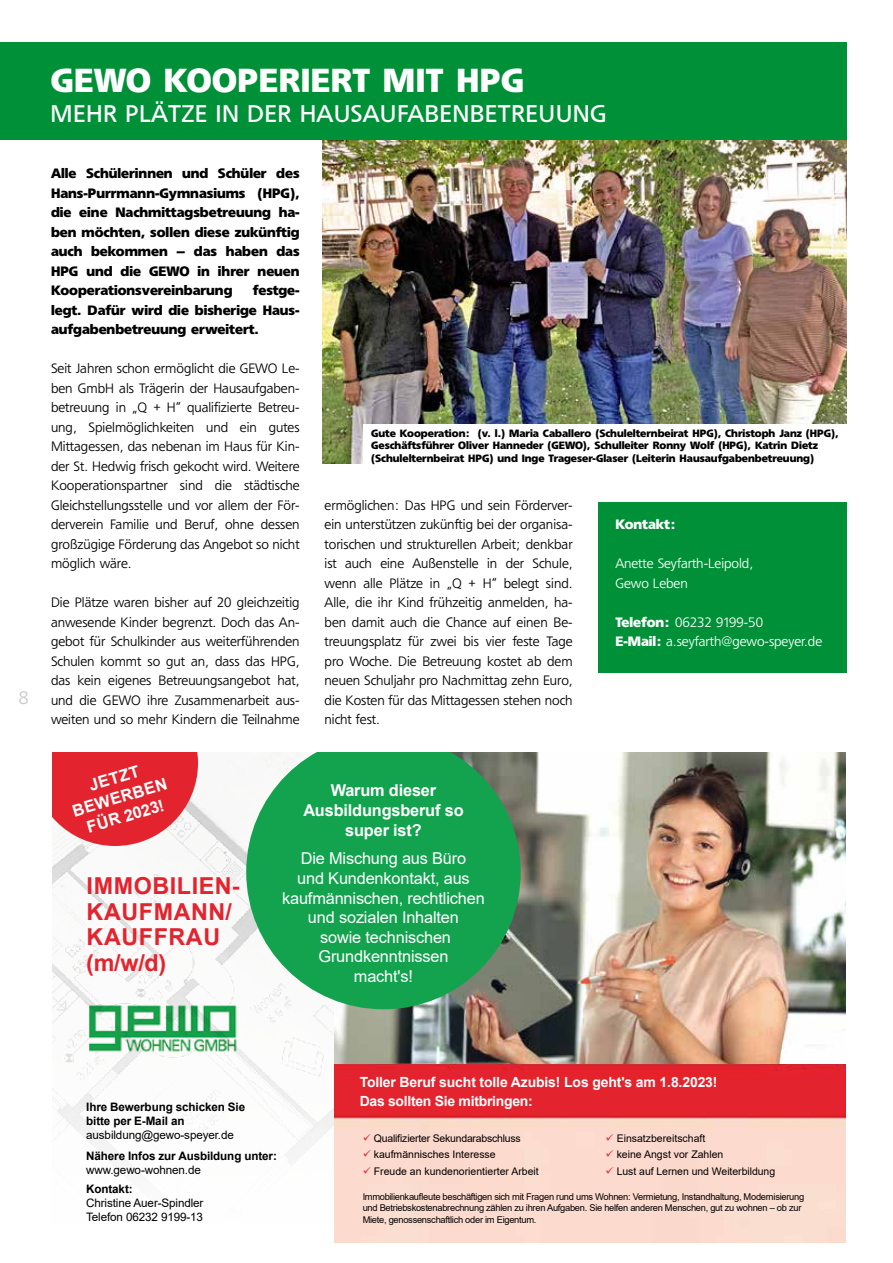
<style>
.page{position:relative;width:893px;height:1263px;background:#fff}
.page>*{position:absolute;margin:0;border:0;box-sizing:border-box;transform-origin:0 0}
.t1{font:700 33px "Freeborn SB";letter-spacing:.015em;color:#fff}
.t2{font:23.85px "Freeborn SB";letter-spacing:.015em;color:#fff}
.t3{font:700 23.25px/25.7px "Arial";letter-spacing:.025em;color:#e3232d}
.t4{font:300 18px "Freeborn SB";color:#c9c8cc}
.t5{font:16.35px/19.6px "Arial";letter-spacing:-.01em;color:#fff;text-align:center}
.t6{font:700 16.35px/19.8px "Arial";letter-spacing:-.01em;color:#fff;text-align:center}
.t7{font:700 13.95px/18.6px "Arial";letter-spacing:-.01em;color:#fff}
.t8{font:300 13.5px/19.5px "Freeborn SB";color:#000;text-align:justify}
.t9{font:700 13.5px/19.5px "Freeborn SB";color:#000;text-align:justify}
.t10{font:300 13.5px/19.5px "Freeborn SB";color:#fff}
.t11{font:700 13.5px "Freeborn SB";color:#fff}
.t12{font:11.7px/14px "Arial";letter-spacing:-.01em;color:#000}
.t13{font:700 11.7px/14px "Arial";letter-spacing:-.01em;color:#000}
.t14{font:700 10.5px/12.6px "Freeborn SB";color:#000}
.t15{font:10.5px "Arial";color:#000}
.t16{font:10.5px "Arial";letter-spacing:-.02em;color:#000}
.t17{font:9.3px/11.2px "Arial";letter-spacing:-.03em;color:#000}
.s1{font-weight:700}
.s2{color:#e3232d}
</style>
<div class="page">
<img style="left:322px;top:140px;width:524px;height:323px">
<div style="left:0;top:43px;width:846px;height:97px;background:#009037"></div>
<div style="left:363px;top:424px;width:483px;height:56px;background:#fff"></div>
<div style="left:598px;top:502px;width:249px;height:171px;background:#009037"></div>
<img style="left:52px;top:804px;width:283px;height:438px">
<img style="left:335px;top:753px;width:510px;height:312px">
<img style="left:335px;top:1065px;width:510px;height:177px">
<img style="left:52px;top:992px;width:202px;height:65px">
<svg style="left:246px;top:753px;width:275px;height:256px;background:#31a761"></svg>
<svg style="left:52px;top:753px;width:146px;height:93px;background:#e5424a"></svg>
<h3 class="t4" style="left:19px;top:687px;width:11px">8</h3>
<h1 class="t1" style="left:51px;top:61px;width:475px">GEWO KOOPERIERT MIT HPG</h1>
<h2 class="t2" style="left:51px;top:100px;width:558px">MEHR PLÄTZE IN DER HAUSAUFABENBETREUUNG</h2>
<p class="t9" style="left:51px;top:164px;width:250px">Alle Schülerinnen und Schüler des Hans-Purrmann-Gymnasiums (HPG), die eine Nachmittagsbetreuung ha&shy;ben möchten, sollen diese zukünftig auch bekommen – das haben das HPG und die GEWO in ihrer neuen Kooperationsvereinbarung</p>
<p class="t9" style="left:51px;top:281px;width:250px;text-indent:202px">festge&shy;legt. Dafür wird die bisherige Haus&shy;aufgabenbetreuung erweitert.</p>
<p class="t8" style="left:51px;top:359px;width:250px">Seit Jahren schon ermöglicht die GEWO Le&shy;ben GmbH als Trägerin der Hausaufgaben&shy;betreuung in „Q + H“ qualifizierte Betreu&shy;ung, Spielmöglichkeiten und ein gutes Mittagessen, das nebenan im Haus für Kin&shy;der St. Hedwig frisch gekocht wird. Weitere Kooperationspartner sind die städtische Gleichstellungsstelle und vor allem der För&shy;derverein Familie und Beruf, ohne dessen großzügige Förderung das Angebot so nicht möglich wäre.</p>
<p class="t8" style="left:51px;top:593px;width:250px">Die Plätze waren bisher auf 20 gleichzeitig anwesende Kinder begrenzt. Doch das An&shy;gebot für Schulkinder aus weiterführenden Schulen kommt so gut an, dass das HPG, das kein eigenes Betreuungsangebot hat, und die GEWO ihre Zusammenarbeit aus&shy;weiten und so mehr Kindern die Teilnahme</p>
<p class="t14" style="left:371px;top:427px;width:469px">Gute Kooperation: (v. l.) Maria Caballero (Schulelternbeirat HPG), Christoph Janz (HPG),<br>Geschäftsführer Oliver Hanneder (GEWO), Schulleiter Ronny Wolf (HPG), Katrin Dietz (Schulelternbeirat HPG) und Inge Trageser-Glaser (Leiterin Hausaufgabenbetreuung)</p>
<p class="t8" style="left:325px;top:495px;width:250px">ermöglichen: Das HPG und sein Förderver&shy;ein unterstützen zukünftig bei der organisa&shy;torischen und strukturellen Arbeit; denkbar ist auch eine Außenstelle in der Schule, wenn alle Plätze in „Q + H“ belegt sind.<br>Alle, die ihr Kind frühzeitig anmelden, ha&shy;ben damit auch die Chance auf einen Be&shy;treuungsplatz für zwei bis vier feste Tage pro Woche. Die Betreuung kostet ab dem neuen Schuljahr pro Nachmittag zehn Euro, die Kosten für das Mittagessen stehen noch nicht fest.</p>
<p class="t11" style="left:615px;top:517px;width:62px">Kontakt:</p>
<p class="t10" style="left:615px;top:554px;width:139px">Anette Seyfarth-Leipold,<br>Gewo Leben</p>
<p class="t10" style="left:615px;top:612px;width:208px"><span class="s1">Telefon:</span> 06232 9199-50<br><span class="s1">E-Mail:</span> a.seyfarth@gewo-speyer.de</p>
<p class="t6" style="left:65px;top:782px;width:100px;rotate:-16deg">JETZT<br>BEWERBEN<br>FÜR 2023!</p>
<h3 class="t3" style="left:86px;top:873px;width:155px">IMMOBILIEN-<br>KAUFMANN/<br>KAUFFRAU (m/w/d)</h3>
<p class="t6" style="left:303px;top:780px;width:162px">Warum dieser<br>Ausbildungsberuf so super ist?</p>
<p class="t5" style="left:282px;top:849px;width:204px">Die Mischung aus Büro<br>und Kundenkontakt, aus kaufmännischen, rechtlichen und sozialen Inhalten<br>sowie technischen<br>Grundkenntnissen<br>macht's!</p>
<p class="t13" style="left:86px;top:1100px;width:160px">Ihre Bewerbung schicken Sie bitte per E-Mail an</p>
<p class="t12" style="left:86px;top:1127px;width:149px">ausbildung@gewo-speyer.de</p>
<p class="t13" style="left:86px;top:1149px;width:192px">Nähere Infos zur Ausbildung unter:</p>
<p class="t12" style="left:86px;top:1162px;width:116px">www.gewo-wohnen.de</p>
<p class="t13" style="left:86px;top:1182px;width:48px">Kontakt:</p>
<p class="t12" style="left:86px;top:1196px;width:119px">Christine Auer-Spindler<br>Telefon 06232 9199-13</p>
<p class="t7" style="left:360px;top:1073px;width:359px">Toller Beruf sucht tolle Azubis! Los geht's am 1.8.2023!<br>Das sollten Sie mitbringen:</p>
<p class="t16" style="left:363px;top:1131px;width:160px"><span class="s2">✓</span> Qualifizierter Sekundarabschluss</p>
<p class="t15" style="left:363px;top:1147px;width:135px"><span class="s2">✓</span> kaufmännisches Interesse</p>
<p class="t15" style="left:363px;top:1163px;width:178px"><span class="s2">✓</span> Freude an kundenorientierter Arbeit</p>
<p class="t15" style="left:606px;top:1131px;width:101px"><span class="s2">✓</span> Einsatzbereitschaft</p>
<p class="t15" style="left:606px;top:1147px;width:119px"><span class="s2">✓</span> keine Angst vor Zahlen</p>
<p class="t15" style="left:606px;top:1163px;width:171px"><span class="s2">✓</span> Lust auf Lernen und Weiterbildung</p>
<p class="t17" style="left:363px;top:1191px;width:443px">Immobilienkaufleute beschäftigen sich mit Fragen rund ums Wohnen: Vermietung, Instandhaltung, Modernisierung und Betriebskostenabrechnung zählen zu ihren Aufgaben. Sie helfen anderen Menschen, gut zu wohnen – ob zur<br>Miete, genossenschaftlich oder im Eigentum.</p>
</div>
